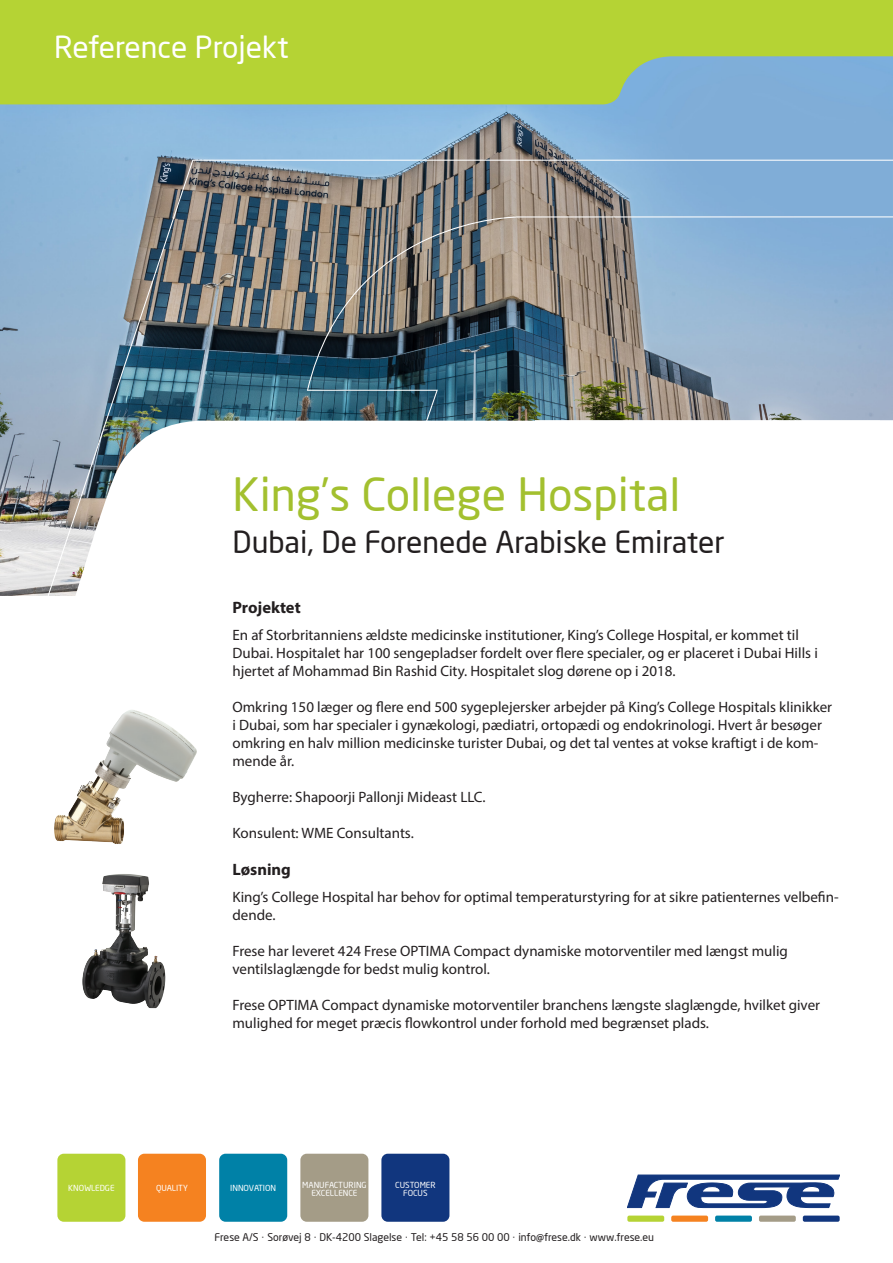
<style>
.page{position:relative;width:893px;height:1263px;background:#fff}
.page>*{position:absolute;margin:0;border:0;box-sizing:border-box;transform-origin:0 0}
.Overskrift_-_Farvet{font:45px "Neo Sans";color:#a3c02f}
.Overskrift_-_sort{font:30px "Neo Sans";color:#231f20}
.Reference_Projekt{font:30px "Neo Sans";color:#fff}
.Underoverskrift_sort{font:700 16.5px "Myriad Pro";color:#231f20}
.Brødtekst{font:15px/18px "Myriad Pro";color:#231f20}
.Kontakt_oplysninger{font:10.5px "Neo Sans";color:#231f20}
.t1{font:8.25px/8.4px "Neo Sans";color:#fff;text-align:center}
.s1{font-family:"Arial"}
</style>
<div class="page">
<img style="left:0;top:104px;width:893px;height:491px">
<img style="left:46px;top:160px;width:847px;height:261px">
<svg style="left:0;top:0;width:893px;height:104px;background:#adcd4a"></svg>
<svg style="left:5px;top:421px;width:530px;height:175px"></svg>
<svg style="left:535px;top:421px;width:358px;height:174px"></svg>
<div style="left:627px;top:1215px;width:37px;height:7px;background:#b5d334;border-radius:2px"></div>
<div style="left:671px;top:1215px;width:37px;height:7px;background:#f58220;border-radius:2px"></div>
<div style="left:715px;top:1215px;width:37px;height:7px;background:#0081a7;border-radius:2px"></div>
<div style="left:759px;top:1215px;width:37px;height:7px;background:#a49c87;border-radius:2px"></div>
<div style="left:803px;top:1215px;width:37px;height:7px;background:#11367e;border-radius:2px"></div>
<svg style="left:627px;top:1175px;width:213px;height:33px"></svg>
<div style="left:57px;top:1154px;width:68px;height:68px;background:#b5d334;border-radius:6px"></div>
<div style="left:381px;top:1154px;width:68px;height:68px;background:#11367e;border-radius:6px"></div>
<div style="left:138px;top:1154px;width:68px;height:68px;background:#f58220;border-radius:6px"></div>
<div style="left:219px;top:1154px;width:68px;height:68px;background:#0081a7;border-radius:6px"></div>
<div style="left:300px;top:1154px;width:68px;height:68px;background:#a49c87;border-radius:6px"></div>
<img style="left:54px;top:710px;width:127px;height:134px">
<img style="left:82px;top:874px;width:74px;height:134px">
<p class="Reference_Projekt" style="left:54px;top:29px;width:236px">Reference Projekt</p>
<p class="Overskrift_-_Farvet" style="left:232px;top:467px;width:450px">King’s College Hospital</p>
<p class="Overskrift_-_sort" style="left:232px;top:523px;width:494px">Dubai, De Forenede Arabiske Emirater</p>
<p class="Underoverskrift_sort" style="left:232px;top:597px;width:70px">Projektet</p>
<p class="Brødtekst" style="left:232px;top:625px;width:587px">En af Storbritanniens ældste medicinske institutioner, King’s College Hospital, er kommet til<br>Dubai. Hospitalet har 100 sengepladser fordelt over flere specialer, og er placeret i Dubai Hills i hjertet af Mohammad Bin Rashid City. Hospitalet slog dørene op i 2018.</p>
<p class="Brødtekst" style="left:232px;top:697px;width:601px">Omkring 150 læger og flere end 500 sygeplejersker arbejder på King’s College Hospitals klinikker i Dubai, som har specialer i gynækologi, pædiatri, ortopædi og endokrinologi. Hvert år besøger omkring en halv million medicinske turister Dubai, og det tal ventes at vokse kraftigt i de kom&shy;mende år.</p>
<p class="Brødtekst" style="left:232px;top:787px;width:255px">Bygherre: Shapoorji Pallonji Mideast LLC.</p>
<p class="Brødtekst" style="left:232px;top:823px;width:183px">Konsulent: WME Consultants.</p>
<p class="Underoverskrift_sort" style="left:232px;top:859px;width:60px">Løsning</p>
<p class="Brødtekst" style="left:232px;top:888px;width:608px">King’s College Hospital har behov for optimal temperaturstyring for at sikre patienternes velbefin&shy;dende.</p>
<p class="Brødtekst" style="left:232px;top:942px;width:557px">Frese har leveret 424 Frese OPTIMA Compact dynamiske motorventiler med længst mulig</p>
<p class="Brødtekst" style="left:232px;top:960px;width:259px">ventilslaglængde for bedst mulig kontrol.</p>
<p class="Brødtekst" style="left:232px;top:996px;width:589px">Frese OPTIMA Compact dynamiske motorventiler branchens længste slaglængde, hvilket giver mulighed for meget præcis flowkontrol under forhold med begrænset plads.</p>
<p class="t1" style="left:68px;top:1183px;width:48px">KNOWLEDGE</p>
<p class="t1" style="left:395px;top:1180px;width:42px">CUSTOMER<br>FOCUS</p>
<p class="t1" style="left:156px;top:1183px;width:33px">QUALITY</p>
<p class="t1" style="left:230px;top:1183px;width:48px">INNOVATION</p>
<p class="t1" style="left:302px;top:1180px;width:66px">MANUFACTURING<br>EXCELLENCE</p>
<p class="Kontakt_oplysninger" style="left:215px;top:1231px;width:441px">Frese A/S <span class="s1">·</span> Sorøvej 8 <span class="s1">·</span> DK-4200 Slagelse <span class="s1">·</span> Tel: +45 58 56 00 00 <span class="s1">·</span> info@frese.dk <span class="s1">·</span> www.frese.eu</p>
</div>
